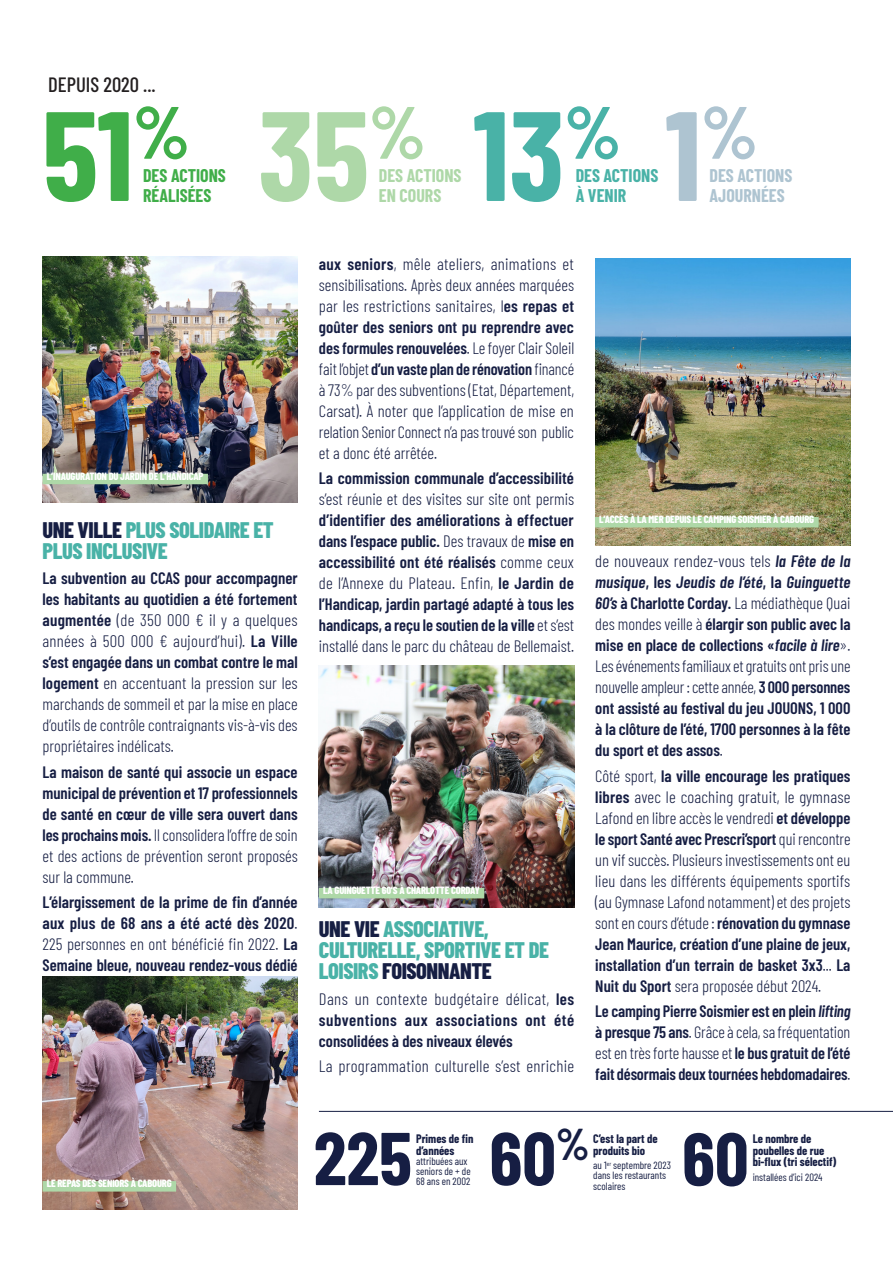
<style>
.page{position:relative;width:893px;height:1263px;background:#fff}
.page>*{position:absolute;margin:0;border:0;box-sizing:border-box;transform-origin:0 0}
.t1{font:700 126.75px "Barlow Condensed";color:#aed8a8}
.t2{font:700 126.75px "Barlow Condensed";color:#40ae49}
.t3{font:700 74.55px "Barlow Condensed";color:#161e43}
.t4{font:800 22.5px/21.3px "Barlow Condensed";letter-spacing:-.02em;color:#49b2a7}
.t5{font:500 20.7px "Barlow Condensed";color:#231f20}
.t6{font:700 18px/19.8px "Barlow Condensed";color:#40ae49}
.t7{font:700 18px/19.8px "Barlow Condensed";color:#aec4d1}
.t8{font:700 18px/19.8px "Barlow Condensed";color:#aed8a8}
.t9{font:700 18px/19.8px "Barlow Condensed";color:#49b2a7}
.t10{font:600 16.5px/21px "Barlow Condensed";color:#161e43;text-align:justify}
.t11{font:300 16.5px/21px "Barlow Condensed";color:#161e43;text-align:justify}
.t12{font:700 12px/11.6px "Barlow Condensed";color:#161e43}
.t13{font:800 10.5px "Barlow Condensed";letter-spacing:-.02em;color:#fff}
.t14{font:10.5px/10.1px "Barlow Condensed";color:#161e43}
.s1{color:#49b2a7}
.s2{color:#aec4d1}
.s3{color:#161e43}
.s4{font-weight:600}
.s5{font-weight:300}
.s6{font-style:italic}
</style>
<div class="page">
<img style="left:319px;top:666px;width:255px;height:242px">
<img style="left:595px;top:259px;width:255px;height:287px">
<img style="left:43px;top:256px;width:255px;height:246px">
<hr style="left:319px;top:1111px;width:574px;height:1px;background:#161e43">
<img style="left:43px;top:976px;width:255px;height:234px">
<div style="left:319px;top:888px;width:165px;height:10px;background:#aed8a8"></div>
<div style="left:43px;top:1181px;width:133px;height:10px;background:#aed8a8"></div>
<div style="left:43px;top:474px;width:165px;height:10px;background:#aed8a8"></div>
<div style="left:595px;top:517px;width:224px;height:10px;background:#aed8a8"></div>
<p class="t5" style="left:48px;top:70px;width:109px">DEPUIS 2020 ...</p>
<h1 class="t2" style="left:43px;top:65px;width:149px">51<sup>%</sup></h1>
<p class="t6" style="left:143px;top:165px;width:84px">DES ACTIONS<br>RÉALISÉES</p>
<h1 class="t1" style="left:258px;top:65px;width:501px">35<sup>%</sup> <span class="s1">13</span><sup>%</sup> <span class="s2">1</span><sup>%</sup></h1>
<p class="t8" style="left:379px;top:165px;width:84px">DES ACTIONS<br>EN COURS</p>
<p class="t9" style="left:576px;top:165px;width:84px">DES ACTIONS<br>À VENIR</p>
<p class="t7" style="left:710px;top:165px;width:84px">DES ACTIONS<br>AJOURNÉES</p>
<p class="t13" style="left:47px;top:469px;width:158px">L’INAUGURATION DU JARDIN DE L’HANDICAP</p>
<h3 class="t4" style="left:43px;top:518px;width:233px"><span class="s3">UNE VILLE</span> PLUS SOLIDAIRE ET<br>PLUS INCLUSIVE</h3>
<p class="t11" style="left:43px;top:567px;width:257px"><span class="s4">La subvention au CCAS pour accompagner les habitants au quotidien a été fortement augmentée</span> (de 350 000 € il y a quelques années à 500 000 € aujourd’hui). <span class="s4">La Ville s’est engagée dans un combat contre le mal logement</span> en accentuant la pression sur les marchands de sommeil et par la mise en place d’outils de contrôle contraignants vis-à-vis des propriétaires indélicats.</p>
<p class="t10" style="left:43px;top:760px;width:257px">La maison de santé qui associe un espace municipal de prévention et 17 professionnels de santé en cœur de ville sera ouvert dans les prochains mois. <span class="s5">Il consolidera l’offre de soin et des actions de prévention seront proposés sur la commune.</span></p>
<p class="t10" style="left:43px;top:890px;width:257px">L’élargissement de la prime de fin d’année aux plus de 68 ans a été acté dès 2020<span class="s5">.<br>225 personnes en ont bénéficié fin 2022.</span> La Semaine bleue, nouveau rendez-vous dédié</p>
<p class="t11" style="left:319px;top:252px;width:257px"><span class="s4">aux seniors</span>, mêle ateliers, animations et sensibilisations. Après deux années marquées par les restrictions sanitaires, l<span class="s4">es repas et goûter des seniors ont pu reprendre avec des formules renouvelées</span>. Le foyer Clair Soleil fait l’objet <span class="s4">d’un vaste plan de rénovation</span> financé à 73% par des subventions (Etat, Département, Carsat). À noter que l’application de mise en relation Senior Connect n’a pas trouvé son public et a donc été arrêtée.</p>
<p class="t10" style="left:319px;top:466px;width:257px">La commission communale d’accessibilité</p>
<p class="t11" style="left:319px;top:487px;width:257px">s’est réunie et des visites sur site ont permis</p>
<p class="t10" style="left:319px;top:508px;width:257px">d’identifier des améliorations à effectuer dans l’espace public. <span class="s5">Des travaux de</span> mise en accessibilité ont été réalisés <span class="s5">comme ceux de l’Annexe du Plateau. Enfin,</span> le Jardin de l’Handicap, jardin partagé adapté à tous les handicaps, a reçu le soutien de la ville <span class="s5">et s’est installé dans le parc du château de Bellemaist.</span></p>
<p class="t13" style="left:323px;top:883px;width:158px">LA GUINGUETTE 60’S À CHARLOTTE CORDAY</p>
<h3 class="t4" style="left:319px;top:917px;width:232px"><span class="s3">UNE VIE</span> ASSOCIATIVE,<br>CULTURELLE, SPORTIVE ET DE<br>LOISIRS <span class="s3">FOISONNANTE</span></h3>
<p class="t10" style="left:319px;top:987px;width:257px"><span class="s5">Dans un contexte budgétaire délicat,</span> les subventions aux associations ont été consolidées à des niveaux élevés</p>
<p class="t11" style="left:319px;top:1054px;width:257px">La programmation culturelle s’est enrichie</p>
<p class="t13" style="left:599px;top:512px;width:216px">L’ACCÈS À LA MER DEPUIS LE CAMPING SOISMIER À CABOURG</p>
<p class="t10" style="left:595px;top:550px;width:257px"><span class="s5">de nouveaux rendez-vous tels</span> <span class="s6">la Fête de la musique</span>, les <span class="s6">Jeudis de l’été</span>, la <span class="s6">Guinguette 60’s</span> à Charlotte Corday. <span class="s5">La médiathèque Quai des mondes veille à</span> élargir son public avec la mise en place de collections «<span class="s6">facile à lire</span><span class="s5">».<br>Les événements familiaux et gratuits ont pris une nouvelle ampleur : cette année,</span> 3 000 personnes ont assisté au festival du jeu JOUONS, 1 000 à la clôture de l’été, 1700 personnes à la fête du sport et des assos<span class="s5">.</span></p>
<p class="t11" style="left:595px;top:764px;width:257px">Côté sport, <span class="s4">la ville encourage les pratiques libres</span> avec le coaching gratuit, le gymnase Lafond en libre accès le vendredi <span class="s4">et développe le sport Santé avec Prescri’sport</span> qui rencontre un vif succès. Plusieurs investissements ont eu lieu dans les différents équipements sportifs (au Gymnase Lafond notamment) et des projets sont en cours d’étude : <span class="s4">rénovation du gymnase Jean Maurice, création d’une plaine de jeux, installation d’un terrain de basket 3x3</span>... <span class="s4">La Nuit du Sport</span> sera proposée début 2024.</p>
<p class="t10" style="left:595px;top:999px;width:257px">Le camping Pierre Soismier est en plein <span class="s6">lifting </span>à presque 75 ans<span class="s5">. Grâce à cela, sa fréquentation est en très forte hausse et</span> le bus gratuit de l’été fait désormais deux tournées hebdomadaires<span class="s5">.</span></p>
<p class="t13" style="left:47px;top:1176px;width:126px">LE REPAS DES SENIORS À CABOURG</p>
<h2 class="t3" style="left:314px;top:1105px;width:100px">225</h2>
<p class="t12" style="left:416px;top:1132px;width:59px">Primes de fin d’années</p>
<p class="t14" style="left:416px;top:1155px;width:56px">attribuées aux seniors de + de<br>68 ans en 2002</p>
<h2 class="t3" style="left:489px;top:1106px;width:261px">60<sup>%</sup> 60</h2>
<p class="t12" style="left:593px;top:1132px;width:66px">C’est la part de produits bio</p>
<p class="t14" style="left:593px;top:1160px;width:79px">au 1<sup>er</sup> septembre 2023 dans les restaurants</p>
<p class="t12" style="left:753px;top:1132px;width:85px">Le nombre de poubelles de rue bi-flux (tri sélectif)</p>
<p class="t14" style="left:753px;top:1171px;width:71px">installées d’ici 2024</p>
<p class="t14" style="left:593px;top:1180px;width:34px">scolaires</p>
</div>
